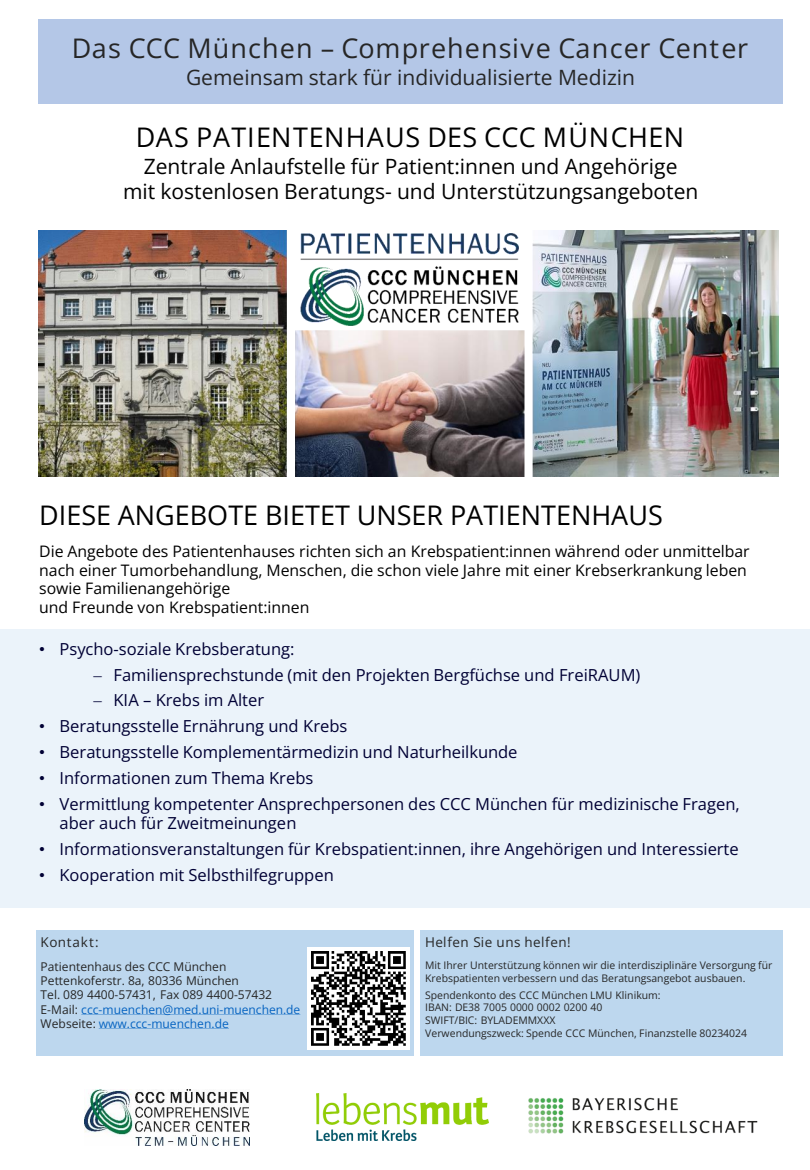
<style>
.page{position:relative;width:810px;height:1170px;background:#fff}
.page>*{position:absolute;margin:0;border:0;box-sizing:border-box;transform-origin:0 0}
.t1{font:27px "Open Sans";color:#000}
.t2{font:27px "Open Sans";color:#262626}
.t3{font:21px "Open Sans";color:#000}
.t4{font:21px "Open Sans";color:#262626}
.t5{font:16.65px "Open Sans";letter-spacing:-.005em;color:#000034}
.t6{font:16.5px/19.8px "Open Sans";color:#000034}
.t7{font:15.9px/18.9px "Open Sans";color:#000}
.t8{font:13.5px "Open Sans";letter-spacing:-.005em;color:#262626}
.t9{font:12px "Open Sans";letter-spacing:-.005em;color:#262626}
.t10{font:12px "Open Sans";color:#0563c1}
.t11{font:10.5px/12.6px "Open Sans";letter-spacing:.005em;color:#262626}
.s1{font-family:"Arial"}
.s2{color:#262626}
</style>
<div class="page">
<div style="left:0;top:629px;width:810px;height:279px;background:#ebf3fa"></div>
<div style="left:39px;top:19px;width:744px;height:85px;background:#b4c7e7"></div>
<div style="left:421px;top:930px;width:362px;height:125px;background:#bdd7ee"></div>
<div style="left:36px;top:930px;width:378px;height:125px;background:#bdd7ee"></div>
<svg style="left:81px;top:1014px;width:219px;height:1px"></svg>
<img style="left:308px;top:948px;width:102px;height:102px">
<img style="left:39px;top:231px;width:740px;height:246px">
<img style="left:316px;top:1094px;width:173px;height:46px">
<img style="left:529px;top:1097px;width:229px;height:36px">
<img style="left:85px;top:1089px;width:164px;height:56px">
<p class="t2" style="left:72px;top:29px;width:679px">Das CCC München – Comprehensive Cancer Center</p>
<p class="t4" style="left:186px;top:62px;width:451px">Gemeinsam stark für individualisierte Medizin</p>
<p class="t1" style="left:136px;top:118px;width:551px">DAS PATIENTENHAUS DES CCC MÜNCHEN</p>
<p class="t3" style="left:144px;top:151px;width:535px">Zentrale Anlaufstelle für Patient:innen und Angehörige</p>
<p class="t3" style="left:123px;top:176px;width:577px">mit kostenlosen Beratungs- und Unterstützungsangeboten</p>
<p class="t1" style="left:39px;top:496px;width:625px">DIESE ANGEBOTE BIETET UNSER PATIENTENHAUS</p>
<p class="t7" style="left:39px;top:541px;width:712px">Die Angebote des Patientenhauses richten sich an Krebspatient:innen während oder unmittelbar nach einer Tumorbehandlung, Menschen, die schon viele Jahre mit einer Krebserkrankung leben sowie Familienangehörige</p>
<p class="t7" style="left:39px;top:598px;width:272px">und Freunde von Krebspatient:innen</p>
<p class="t6" style="left:39px;top:638px;width:257px"><span class="s1">•</span> Psycho-soziale Krebsberatung:</p>
<p class="t6" style="left:114px;top:664px;width:528px">Familiensprechstunde (mit den Projekten Bergfüchse und FreiRAUM)</p>
<p class="t6" style="left:114px;top:690px;width:152px">KIA – Krebs im Alter</p>
<p class="t6" style="left:39px;top:716px;width:310px"><span class="s1">•</span> Beratungsstelle Ernährung und Krebs</p>
<p class="t5" style="left:39px;top:740px;width:480px"><span class="s1">•</span> Beratungsstelle Komplementärmedizin und Naturheilkunde</p>
<p class="t6" style="left:39px;top:768px;width:276px"><span class="s1">•</span> Informationen zum Thema Krebs</p>
<p class="t6" style="left:60px;top:793px;width:682px;text-indent:-20px"><span class="s1">•</span> Vermittlung kompetenter Ansprechpersonen des CCC München für medizinische Fragen, aber auch für Zweitmeinungen</p>
<p class="t6" style="left:39px;top:839px;width:701px"><span class="s1">•</span> Informationsveranstaltungen für Krebspatient:innen, ihre Angehörigen und Interessierte</p>
<p class="t6" style="left:39px;top:865px;width:296px"><span class="s1">•</span> Kooperation mit Selbsthilfegruppen</p>
<p class="t8" style="left:41px;top:932px;width:60px">Kontakt:</p>
<p class="t9" style="left:41px;top:958px;width:187px">Patientenhaus des CCC München</p>
<p class="t9" style="left:41px;top:972px;width:200px">Pettenkoferstr. 8a, 80336 München</p>
<p class="t9" style="left:41px;top:987px;width:233px">Tel. 089 4400-57431, Fax 089 4400-57432</p>
<p class="t10" style="left:41px;top:1001px;width:261px"><span class="s2">E-Mail:</span> ccc-muenchen@med.uni-muenchen.de</p>
<p class="t10" style="left:41px;top:1015px;width:190px"><span class="s2">Webseite:</span> www.ccc-muenchen.de</p>
<p class="t8" style="left:425px;top:932px;width:148px">Helfen Sie uns helfen!</p>
<p class="t11" style="left:425px;top:959px;width:349px">Mit Ihrer Unterstützung können wir die interdisziplinäre Versorgung für<br>Krebspatienten verbessern und das Beratungsangebot ausbauen.</p>
<p class="t11" style="left:425px;top:988px;width:237px">Spendenkonto des CCC München LMU Klinikum:</p>
<p class="t11" style="left:425px;top:1001px;width:179px">IBAN: DE38 7005 0000 0002 0200 40</p>
<p class="t11" style="left:425px;top:1014px;width:132px">SWIFT/BIC: BYLADEMMXXX</p>
<p class="t11" style="left:425px;top:1026px;width:323px">Verwendungszweck: Spende CCC München, Finanzstelle 80234024</p>
</div>
